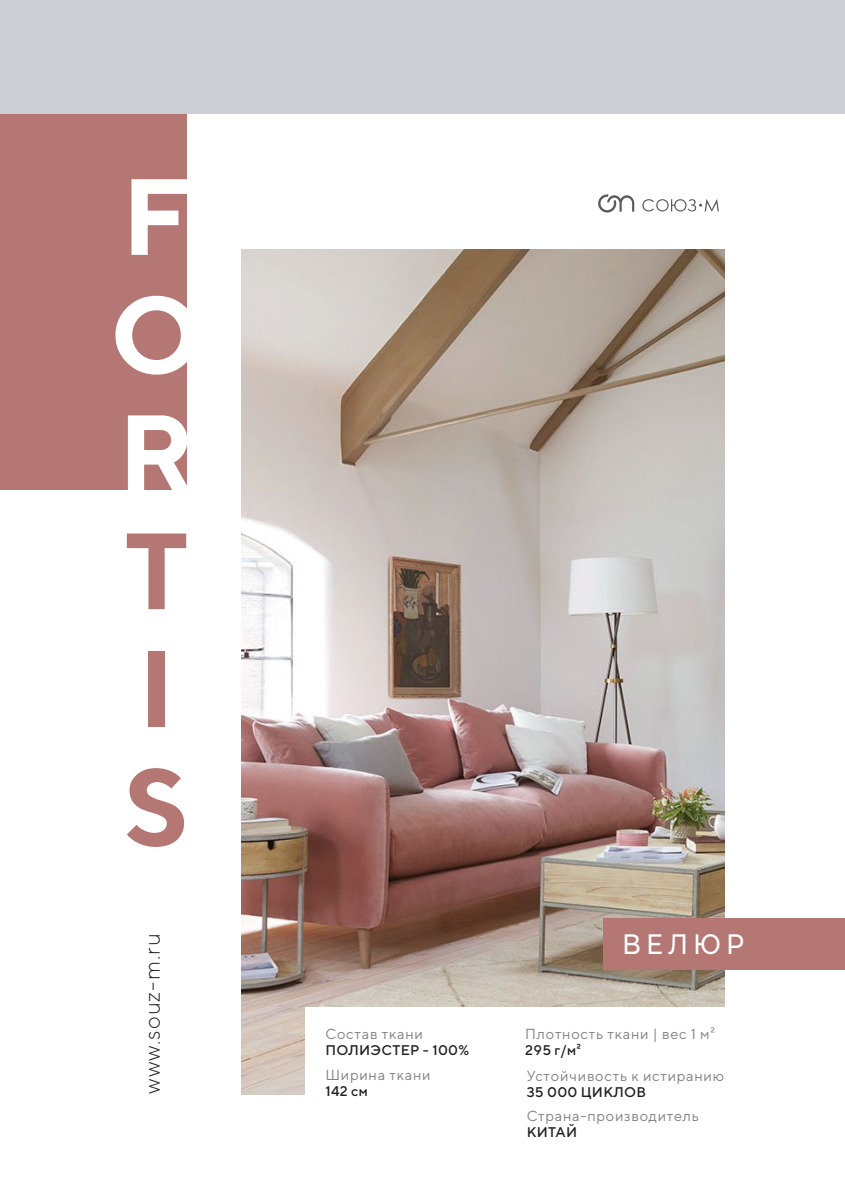
<style>
.page{position:relative;width:845px;height:1191px;background:#fff}
.page>*{position:absolute;margin:0;border:0;box-sizing:border-box;transform-origin:0 0}
.t1{font:700 108px/118px "TT Norms";color:#fff;text-align:justify}
.t2{font:700 108px/118px "TT Norms";color:#b47773}
.t3{font:500 28px "Montserrat";letter-spacing:.2em;color:#fff;scale:.91 1}
.t4{font:300 22px "TT Norms";letter-spacing:.05em;color:#231f20}
.t5{font:14.6px "TT Norms";letter-spacing:.05em;color:#808285}
.t6{font:500 14px "TT Norms";letter-spacing:.02em;color:#231f20}
</style>
<div class="page">
<div style="left:0;top:93px;width:187px;height:396px;background:#b47773"></div>
<img style="left:241px;top:249px;width:483px;height:845px">
<div style="left:0;top:0;width:845px;height:113px;background:#cbced4"></div>
<div style="left:305px;top:1006px;width:481px;height:128px;background:#fff"></div>
<svg style="left:642px;top:199px;width:77px;height:12px"></svg>
<svg style="left:598px;top:194px;width:36px;height:18px"></svg>
<div style="left:603px;top:918px;width:242px;height:51px;background:#b47773"></div>
<h1 class="t1" style="left:110px;top:155px;width:94px">F O R</h1>
<h1 class="t2" style="left:124px;top:509px;width:66px">T<br>I<br>S</h1>
<h3 class="t4" style="left:138px;top:1094px;width:162px;rotate:-90deg">www.souz-m.ru</h3>
<p class="t5" style="left:325px;top:1025px;width:99px">Состав ткани</p>
<p class="t6" style="left:325px;top:1041px;width:145px">ПОЛИЭСТЕР - 100%</p>
<p class="t5" style="left:325px;top:1066px;width:107px">Ширина ткани</p>
<p class="t6" style="left:325px;top:1082px;width:44px">142 см</p>
<h2 class="t3" style="left:622px;top:924px;width:136px">ВЕЛЮР</h2>
<p class="t5" style="left:525px;top:1025px;width:191px">Плотность ткани | вес 1 м²</p>
<p class="t6" style="left:525px;top:1041px;width:57px">295 г/м²</p>
<p class="t5" style="left:526px;top:1066px;width:199px">Устойчивость к истиранию</p>
<p class="t6" style="left:526px;top:1083px;width:121px">35 000 ЦИКЛОВ</p>
<p class="t5" style="left:526px;top:1106px;width:174px">Страна-производитель</p>
<p class="t6" style="left:526px;top:1123px;width:52px">КИТАЙ</p>
</div>
